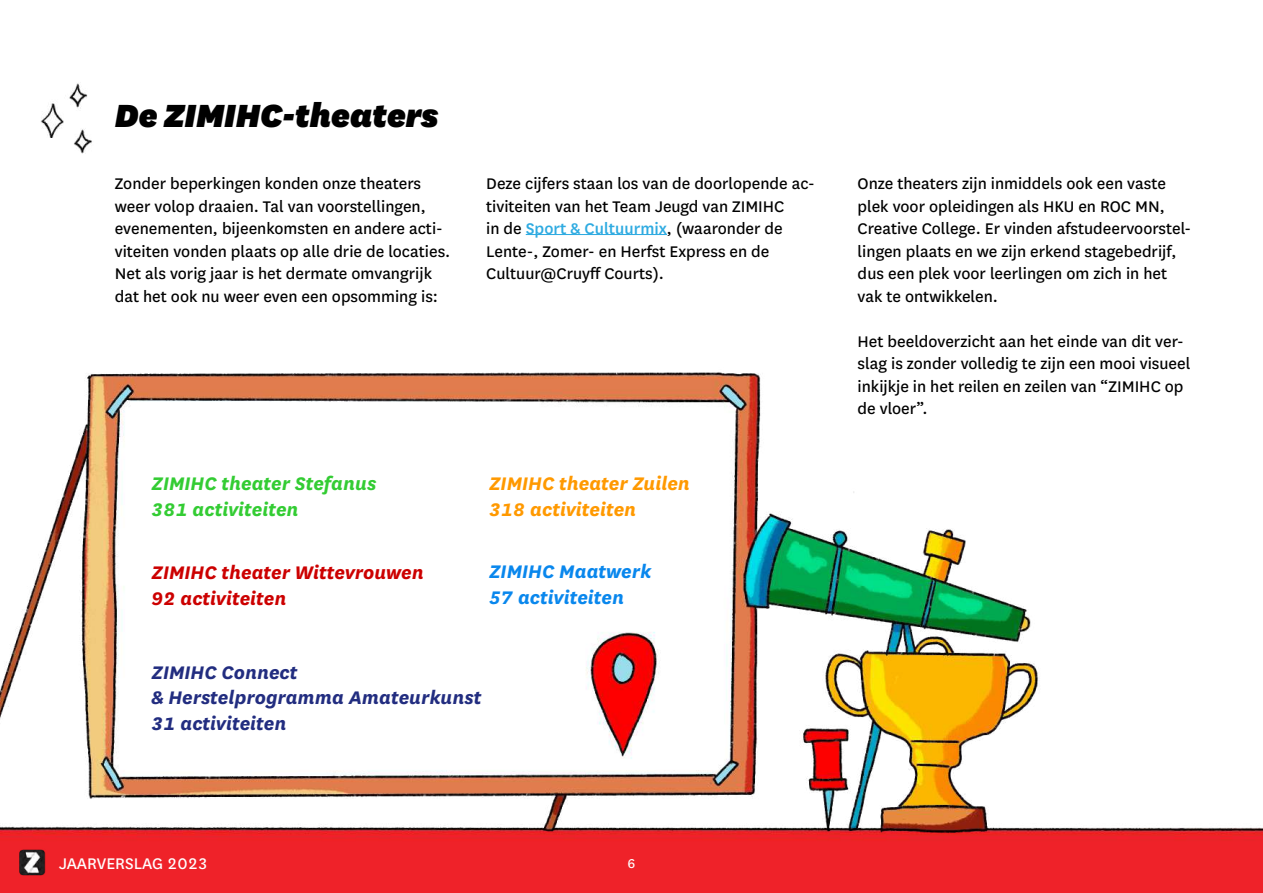
<style>
.page{position:relative;width:1263px;height:893px;background:#fff}
.page>*{position:absolute;margin:0;border:0;box-sizing:border-box;transform-origin:0 0}
.t1{font:italic 900 37.5px "National";color:#000}
.t2{font:italic 700 21.3px/25.5px "National";color:#222d80}
.t3{font:italic 700 21.3px/25.5px "National";color:#c00}
.t4{font:italic 700 21.3px/25.5px "National";color:#3c3}
.t5{font:italic 700 21.3px/25.5px "National";color:#f90}
.t6{font:italic 700 21.3px/25.5px "National";color:#0987ed}
.t7{font:18px/22.5px "National";color:#000}
.t8{font:18px "National";color:#fff}
.t9{font:15px "National";color:#fff}
.s1{font-weight:500;color:#2fabe1}
</style>
<div class="page">
<img style="left:0;top:153px;width:1263px;height:740px">
<hr style="left:526px;top:234px;width:141px;height:1px;background:#2fabe1">
<img style="left:41px;top:83px;width:47px;height:55px">
<img style="left:70px;top:123px;width:22px;height:30px">
<img style="left:20px;top:849px;width:25px;height:27px">
<h1 class="t1" style="left:115px;top:90px;width:325px">De ZIMIHC-theaters</h1>
<p class="t7" style="left:115px;top:171px;width:337px">Zonder beperkingen konden onze theaters weer volop draaien. Tal van voorstellingen, evenementen, bijeenkomsten en andere acti&shy;viteiten vonden plaats op alle drie de locaties.<br>Net als vorig jaar is het dermate omvangrijk dat het ook nu weer even een opsomming is:</p>
<p class="t7" style="left:486px;top:171px;width:330px">Deze cijfers staan los van de doorlopende ac&shy;tiviteiten van het Team Jeugd van ZIMIHC<br>in de <span class="s1">Sport &amp; Cultuurmix</span>, (waaronder de Lente-, Zomer- en Herfst Express en de Cultuur@Cruyff Courts).</p>
<p class="t7" style="left:857px;top:171px;width:335px">Onze theaters zijn inmiddels ook een vaste plek voor opleidingen als HKU en ROC MN, Creative College. Er vinden afstudeervoorstel&shy;lingen plaats en we zijn erkend stagebedrijf, dus een plek voor leerlingen om zich in het vak te ontwikkelen.</p>
<p class="t7" style="left:857px;top:329px;width:334px">Het beeldoverzicht aan het einde van dit ver&shy;slag is zonder volledig te zijn een mooi visueel inkijkje in het reilen en zeilen van “ZIMIHC op de vloer”.</p>
<p class="t4" style="left:151px;top:470px;width:226px">ZIMIHC theater Stefanus<br>381 activiteiten</p>
<p class="t3" style="left:151px;top:559px;width:274px">ZIMIHC theater Wittevrouwen<br>92 activiteiten</p>
<p class="t5" style="left:489px;top:470px;width:202px">ZIMIHC theater Zuilen<br>318 activiteiten</p>
<p class="t6" style="left:489px;top:558px;width:164px">ZIMIHC Maatwerk<br>57 activiteiten</p>
<p class="t2" style="left:151px;top:658px;width:331px">ZIMIHC Connect<br>&amp; Herstelprogramma Amateurkunst<br>31 activiteiten</p>
<p class="t8" style="left:59px;top:852px;width:151px">JAARVERSLAG 2023</p>
<p class="t9" style="left:627px;top:853px;width:10px">6</p>
</div>
